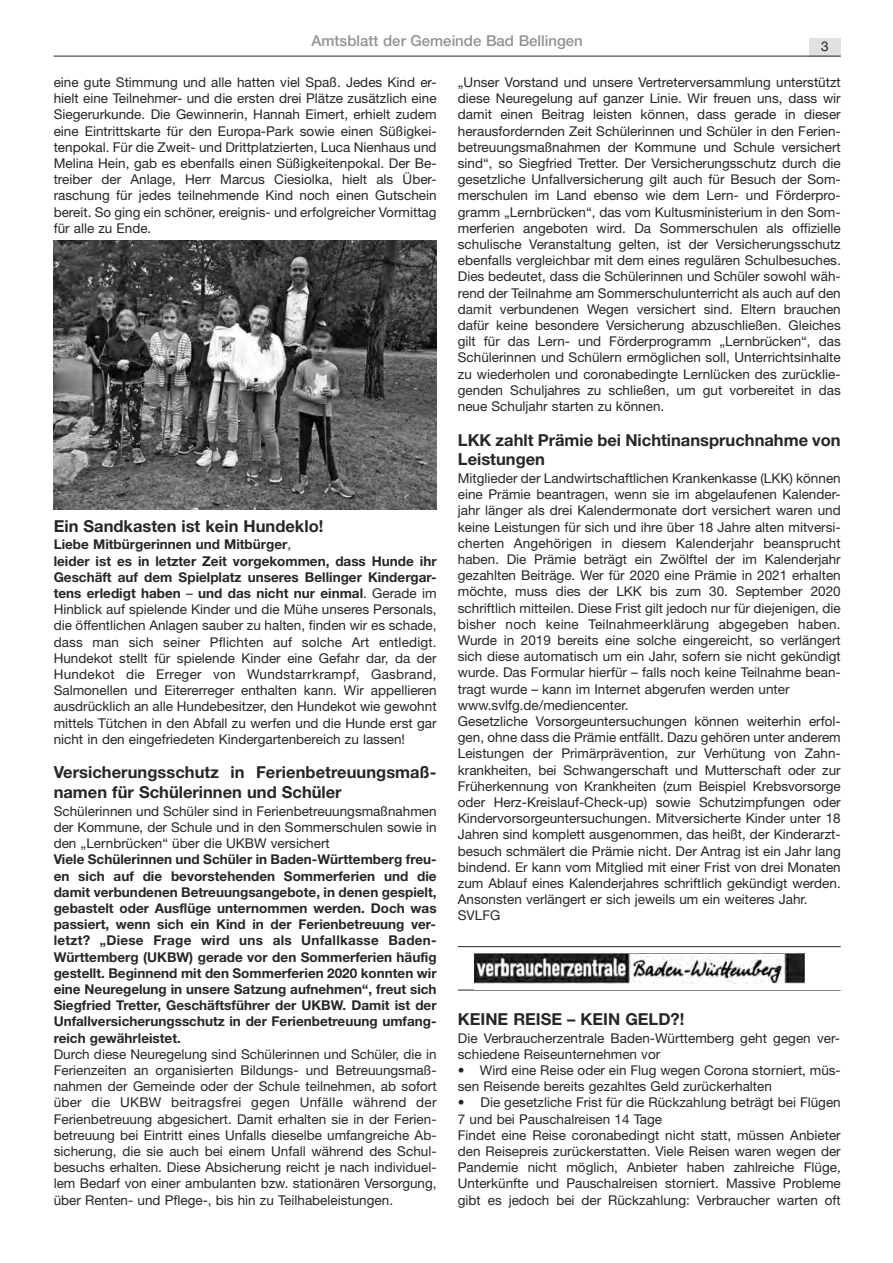
<style>
.page{position:relative;width:893px;height:1263px;background:#fff}
.page>*{position:absolute;margin:0;border:0;box-sizing:border-box;transform-origin:0 0}
.t1{font:700 16.5px/19.8px "Helvetica Neue";color:#272526}
.t2{font:500 15px "Helvetica Neue";color:#939293}
.t3{font:13.5px/16.2px "Helvetica Neue";color:#272526}
.t4{font:700 13.5px/16.2px "Helvetica Neue";color:#272526;text-align:justify}
.t5{font:13.5px "Helvetica";color:#272526}
.s1{font-weight:700}
</style>
<div class="page">
<div style="left:809px;top:38px;width:31px;height:18px;background:#e1e1e1"></div>
<hr style="left:54px;top:56px;width:786px;height:1px;background:#272526">
<img style="left:54px;top:241px;width:382px;height:268px">
<hr style="left:458px;top:990px;width:382px;height:1px;background:#272526">
<hr style="left:458px;top:946px;width:382px;height:1px;background:#272526">
<img style="left:474px;top:954px;width:330px;height:29px">
<p class="t2" style="left:311px;top:35px;width:273px">Amtsblatt der Gemeinde Bad Bellingen</p>
<p class="t5" style="left:821px;top:38px;width:9px">3</p>
<p class="t3" style="left:54px;top:75px;width:384px;text-align:justify">eine gute Stimmung und alle hatten viel Spaß. Jedes Kind er&shy;hielt eine Teilnehmer- und die ersten drei Plätze zusätzlich eine Siegerurkunde. Die Gewinnerin, Hannah Eimert, erhielt zudem eine Eintrittskarte für den Europa-Park sowie einen Süßigkei&shy;tenpokal. Für die Zweit- und Drittplatzierten, Luca Nienhaus und Melina Hein, gab es ebenfalls einen Süßigkeitenpokal. Der Be&shy;treiber der Anlage, Herr Marcus Ciesiolka, hielt als Über&shy;raschung für jedes teilnehmende Kind noch einen Gutschein bereit. So ging ein schöner, ereignis- und erfolgreicher Vormittag für alle zu Ende.</p>
<p class="t3" style="left:458px;top:75px;width:384px;text-align:justify">„Unser Vorstand und unsere Vertreterversammlung unterstützt diese Neuregelung auf ganzer Linie. Wir freuen uns, dass wir damit einen Beitrag leisten können, dass gerade in dieser herausfordernden Zeit Schülerinnen und Schüler in den Ferien&shy;betreuungsmaßnahmen der Kommune und Schule versichert sind“, so Siegfried Tretter. Der Versicherungsschutz durch die gesetzliche Unfallversicherung gilt auch für Besuch der Som&shy;merschulen im Land ebenso wie dem Lern- und Förderpro&shy;gramm „Lernbrücken“, das vom Kultusministerium in den Som&shy;merferien angeboten wird. Da Sommerschulen als offizielle schulische Veranstaltung gelten, ist der Versicherungsschutz ebenfalls vergleichbar mit dem eines regulären Schulbesuches.<br>Dies bedeutet, dass die Schülerinnen und Schüler sowohl wäh&shy;rend der Teilnahme am Sommerschulunterricht als auch auf den damit verbundenen Wegen versichert sind. Eltern brauchen dafür keine besondere Versicherung abzuschließen. Gleiches gilt für das Lern- und Förderprogramm „Lernbrücken“, das Schülerinnen und Schülern ermöglichen soll, Unterrichtsinhalte zu wiederholen und coronabedingte Lernlücken des zurücklie&shy;genden Schuljahres zu schließen, um gut vorbereitet in das neue Schuljahr starten zu können.</p>
<p class="t1" style="left:458px;top:431px;width:384px">LKK zahlt Prämie bei Nichtinanspruchnahme von<br>Leistungen</p>
<p class="t3" style="left:458px;top:471px;width:384px">Mitglieder der Landwirtschaftlichen Krankenkasse (LKK) können eine Prämie beantragen, wenn sie im abgelaufenen Kalender&shy;jahr länger als drei Kalendermonate dort versichert waren und keine Leistungen für sich und ihre über 18 Jahre alten mitversi&shy;cherten Angehörigen in diesem Kalenderjahr beansprucht haben. Die Prämie beträgt ein Zwölftel der im Kalenderjahr gezahlten Beiträge. Wer für 2020 eine Prämie in 2021 erhalten möchte, muss dies der LKK bis zum 30. September 2020 schriftlich mitteilen. Diese Frist gilt jedoch nur für diejenigen, die bisher noch keine Teilnahmeerklärung abgegeben haben.<br>Wurde in 2019 bereits eine solche eingereicht, so verlängert sich diese automatisch um ein Jahr, sofern sie nicht gekündigt wurde. Das Formular hierfür – falls noch keine Teilnahme bean&shy;tragt wurde – kann im Internet abgerufen werden unter www.svlfg.de/mediencenter.<br>Gesetzliche Vorsorgeuntersuchungen können weiterhin erfol&shy;gen, ohne dass die Prämie entfällt. Dazu gehören unter anderem Leistungen der Primärprävention, zur Verhütung von Zahn&shy;krankheiten, bei Schwangerschaft und Mutterschaft oder zur Früherkennung von Krankheiten (zum Beispiel Krebsvorsorge oder Herz-Kreislauf-Check-up) sowie Schutzimpfungen oder Kindervorsorgeuntersuchungen. Mitversicherte Kinder unter 18<br>Jahren sind komplett ausgenommen, das heißt, der Kinderarzt&shy;besuch schmälert die Prämie nicht. Der Antrag ist ein Jahr lang bindend. Er kann vom Mitglied mit einer Frist von drei Monaten zum Ablauf eines Kalenderjahres schriftlich gekündigt werden.<br>Ansonsten verlängert er sich jeweils um ein weiteres Jahr.<br>SVLFG</p>
<p class="t1" style="left:54px;top:518px;width:271px">Ein Sandkasten ist kein Hundeklo!</p>
<p class="t3" style="left:54px;top:538px;width:384px"><span class="s1">Liebe Mitbürgerinnen und Mitbürger</span>,<br><span class="s1">leider ist es in letzter Zeit vorgekommen, dass Hunde ihr Geschäft auf dem Spielplatz unseres Bellinger Kindergar&shy;tens erledigt haben</span> – <span class="s1">und das nicht nur einmal</span>. Gerade im Hinblick auf spielende Kinder und die Mühe unseres Personals, die öffentlichen Anlagen sauber zu halten, finden wir es schade, dass man sich seiner Pflichten auf solche Art entledigt.<br>Hundekot stellt für spielende Kinder eine Gefahr dar, da der Hundekot die Erreger von Wundstarrkrampf, Gasbrand, Salmonellen und Eitererreger enthalten kann. Wir appellieren ausdrücklich an alle Hundebesitzer, den Hundekot wie gewohnt mittels Tütchen in den Abfall zu werfen und die Hunde erst gar nicht in den eingefriedeten Kindergartenbereich zu lassen!</p>
<p class="t1" style="left:54px;top:764px;width:384px">Versicherungsschutz in Ferienbetreuungsmaß&shy;namen für Schülerinnen und Schüler</p>
<p class="t3" style="left:54px;top:804px;width:384px;text-align:justify">Schülerinnen und Schüler sind in Ferienbetreuungsmaßnahmen der Kommune, der Schule und in den Sommerschulen sowie in den „Lernbrücken“ über die UKBW versichert</p>
<p class="t4" style="left:54px;top:853px;width:384px">Viele Schülerinnen und Schüler in Baden-Württemberg freu&shy;en sich auf die bevorstehenden Sommerferien und die damit verbundenen Betreuungsangebote, in denen gespielt, gebastelt oder Ausflüge unternommen werden. Doch was passiert, wenn sich ein Kind in der Ferienbetreuung ver&shy;letzt? „Diese Frage wird uns als Unfallkasse Baden-Württemberg (UKBW) gerade vor den Sommerferien häufig gestellt. Beginnend mit den Sommerferien 2020 konnten wir eine Neuregelung in unsere Satzung aufnehmen“, freut sich Siegfried Tretter, Geschäftsführer der UKBW. Damit ist der Unfallversicherungsschutz in der Ferienbetreuung umfang&shy;reich gewährleistet.</p>
<p class="t3" style="left:54px;top:1047px;width:384px;text-align:justify">Durch diese Neuregelung sind Schülerinnen und Schüler, die in Ferienzeiten an organisierten Bildungs- und Betreuungsmaß&shy;nahmen der Gemeinde oder der Schule teilnehmen, ab sofort über die UKBW beitragsfrei gegen Unfälle während der Ferienbetreuung abgesichert. Damit erhalten sie in der Ferien&shy;betreuung bei Eintritt eines Unfalls dieselbe umfangreiche Ab&shy;sicherung, die sie auch bei einem Unfall während des Schul&shy;besuchs erhalten. Diese Absicherung reicht je nach individuel&shy;lem Bedarf von einer ambulanten bzw. stationären Versorgung, über Renten- und Pflege-, bis hin zu Teilhabeleistungen.</p>
<p class="t1" style="left:458px;top:1011px;width:228px">KEINE REISE – KEIN GELD?!</p>
<p class="t3" style="left:458px;top:1031px;width:383px">Die Verbraucherzentrale Baden-Württemberg geht gegen ver&shy;schiedene Reiseunternehmen vor</p>
<p class="t3" style="left:458px;top:1063px;width:384px">• Wird eine Reise oder ein Flug wegen Corona storniert, müs&shy;sen Reisende bereits gezahltes Geld zurückerhalten</p>
<p class="t3" style="left:458px;top:1096px;width:384px">• Die gesetzliche Frist für die Rückzahlung beträgt bei Flügen 7 und bei Pauschalreisen 14 Tage<br>Findet eine Reise coronabedingt nicht statt, müssen Anbieter den Reisepreis zurückerstatten. Viele Reisen waren wegen der Pandemie nicht möglich, Anbieter haben zahlreiche Flüge, Unterkünfte und Pauschalreisen storniert. Massive Probleme gibt es jedoch bei der Rückzahlung: Verbraucher warten oft</p>
</div>
